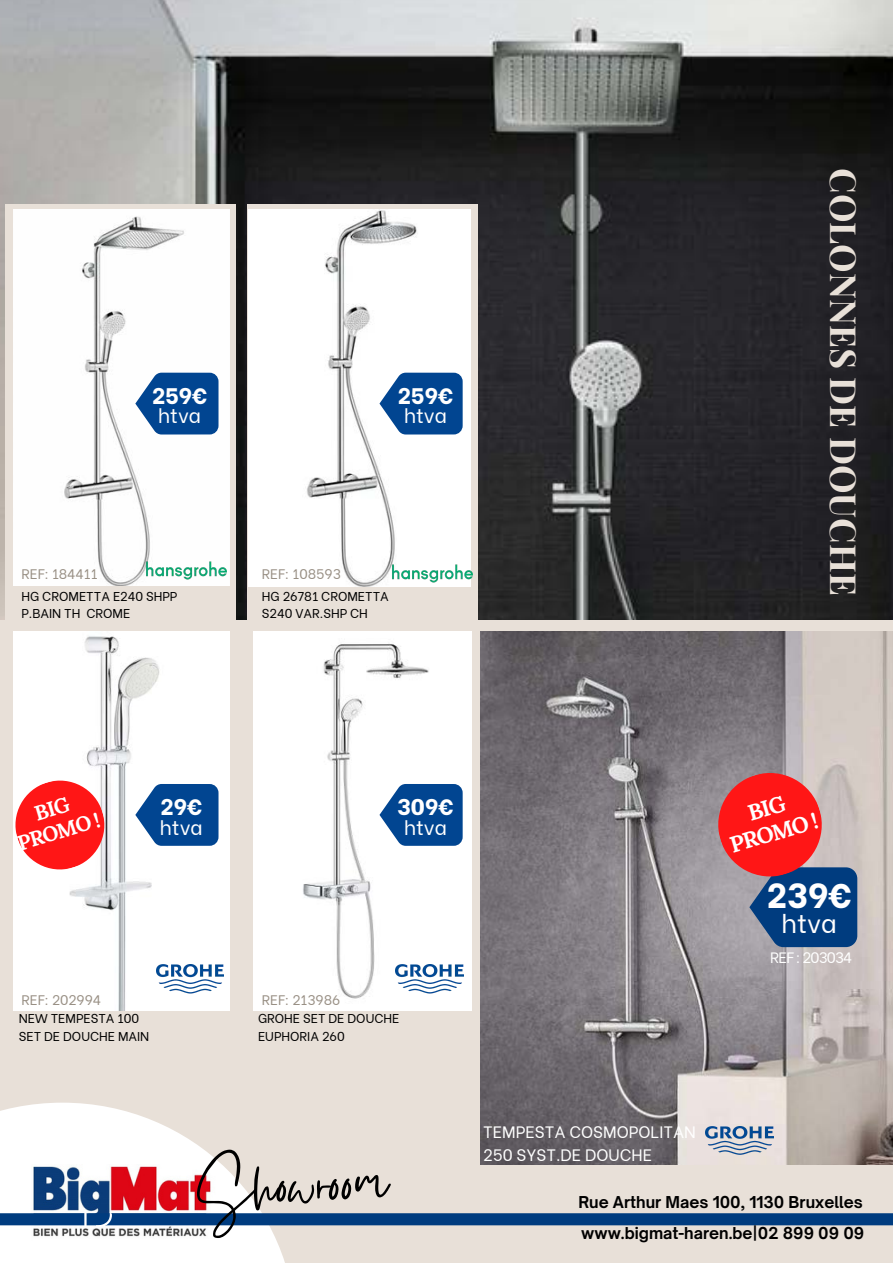
<style>
.page{position:relative;width:893px;height:1264px;background:#fff}
.page>*{position:absolute;margin:0;border:0;box-sizing:border-box;transform-origin:0 0}
.t1{font:72px "Gistesy";color:#000}
.t2{font:700 36px "Playfair Display";color:#e8e0d8}
.t3{font:800 34.5px "Be Vietnam";color:#fff}
.t4{font:25.5px "Be Vietnam";color:#fff}
.t5{font:800 22.5px "Be Vietnam";color:#fff}
.t6{font:700 22.5px/25.5px "Lora";color:#fff;text-align:center}
.t7{font:700 21px/23.5px "Lora";color:#fff;text-align:center}
.t8{font:19.65px "Be Vietnam";color:#fff}
.t9{font:16.5px/22.5px "Be Vietnam";color:#fff}
.t10{font:700 15.75px/31.3px "Open Sauce One";color:#000}
.t11{font:15px "Be Vietnam";letter-spacing:-.05em;color:#fff}
.t12{font:13.8px "Be Vietnam";color:#999085}
.t13{font:12.75px/17.4px "Be Vietnam";color:#000}
</style>
<div class="page">
<div style="left:0;top:0;width:892px;height:1262px;background:#e8e0d8"></div>
<img style="left:480px;top:631px;width:412px;height:533px">
<img style="left:0;top:0;width:892px;height:619px">
<div style="left:247px;top:204px;width:230px;height:428px;background:#e8e0d8"></div>
<div style="left:6px;top:204px;width:230px;height:428px;background:#e8e0d8"></div>
<img style="left:14px;top:210px;width:216px;height:375px">
<img style="left:248px;top:209px;width:223px;height:377px">
<svg style="left:379px;top:372px;width:83px;height:62px;background:#2760a1"></svg>
<img style="left:14px;top:631px;width:216px;height:379px">
<img style="left:253px;top:631px;width:218px;height:379px">
<svg style="left:135px;top:784px;width:83px;height:61px;background:#245ea0"></svg>
<svg style="left:379px;top:784px;width:83px;height:61px;background:#245fa0"></svg>
<svg style="left:135px;top:372px;width:83px;height:62px;background:#2660a1"></svg>
<svg style="left:0;top:1102px;width:285px;height:160px;fill:#fff"></svg>
<img style="left:31px;top:1164px;width:187px;height:78px">
<svg style="left:0;top:1210px;width:892px;height:18px"></svg>
<img style="left:395px;top:964px;width:68px;height:35px">
<img style="left:156px;top:964px;width:68px;height:35px">
<img style="left:145px;top:547px;width:82px;height:39px">
<img style="left:391px;top:550px;width:82px;height:37px">
<svg style="left:13px;top:769px;width:102px;height:111px;background:#fa7a7b"></svg>
<svg style="left:705px;top:760px;width:152px;height:187px;background:#9a6274"></svg>
<img style="left:705px;top:1126px;width:68px;height:35px">
<h3 class="t5" style="left:152px;top:377px;width:57px">259€</h3>
<h3 class="t8" style="left:158px;top:400px;width:44px">htva</h3>
<h3 class="t5" style="left:398px;top:377px;width:57px">259€</h3>
<h3 class="t8" style="left:404px;top:400px;width:44px">htva</h3>
<p class="t12" style="left:21px;top:562px;width:78px">REF: 184411</p>
<p class="t12" style="left:262px;top:562px;width:80px">REF: 108593</p>
<p class="t13" style="left:21px;top:586px;width:157px">HG CROMETTA E240 SHPP<br>P.BAIN TH CROME</p>
<p class="t13" style="left:262px;top:586px;width:128px">HG 26781 CROMETTA<br>S240 VAR.SHP CH</p>
<h2 class="t2" style="left:869px;top:168px;width:428px;rotate:90deg">COLONNES DE DOUCHE</h2>
<h3 class="t7" style="left:8px;top:809px;width:86px;rotate:-17deg">BIG<br>PROMO !</h3>
<p class="t12" style="left:21px;top:988px;width:81px">REF: 202994</p>
<h3 class="t5" style="left:160px;top:788px;width:43px">29€</h3>
<h3 class="t8" style="left:160px;top:811px;width:44px">htva</h3>
<h3 class="t5" style="left:397px;top:788px;width:57px">309€</h3>
<h3 class="t8" style="left:404px;top:811px;width:44px">htva</h3>
<p class="t12" style="left:262px;top:988px;width:80px">REF: 213986</p>
<p class="t13" style="left:19px;top:1008px;width:132px">NEW TEMPESTA 100<br>SET DE DOUCHE MAIN</p>
<p class="t13" style="left:258px;top:1008px;width:143px">GROHE SET DE DOUCHE<br>EUPHORIA 260</p>
<h3 class="t6" style="left:719px;top:808px;width:92px;rotate:-17deg">BIG<br>PROMO !</h3>
<h3 class="t3" style="left:766px;top:867px;width:86px">239€</h3>
<h3 class="t4" style="left:781px;top:902px;width:57px">htva</h3>
<p class="t11" style="left:770px;top:944px;width:83px">REF : 203034</p>
<h1 class="t1" style="left:195px;top:1136px;width:192px;rotate:-2deg">Showroom</h1>
<p class="t9" style="left:483px;top:1119px;width:214px">TEMPESTA COSMOPOLITAN<br>250 SYST.DE DOUCHE</p>
<p class="t10" style="left:578px;top:1185px;width:287px">Rue Arthur Maes 100, 1130 Bruxelles www.bigmat-haren.be|02 899 09 09</p>
</div>
